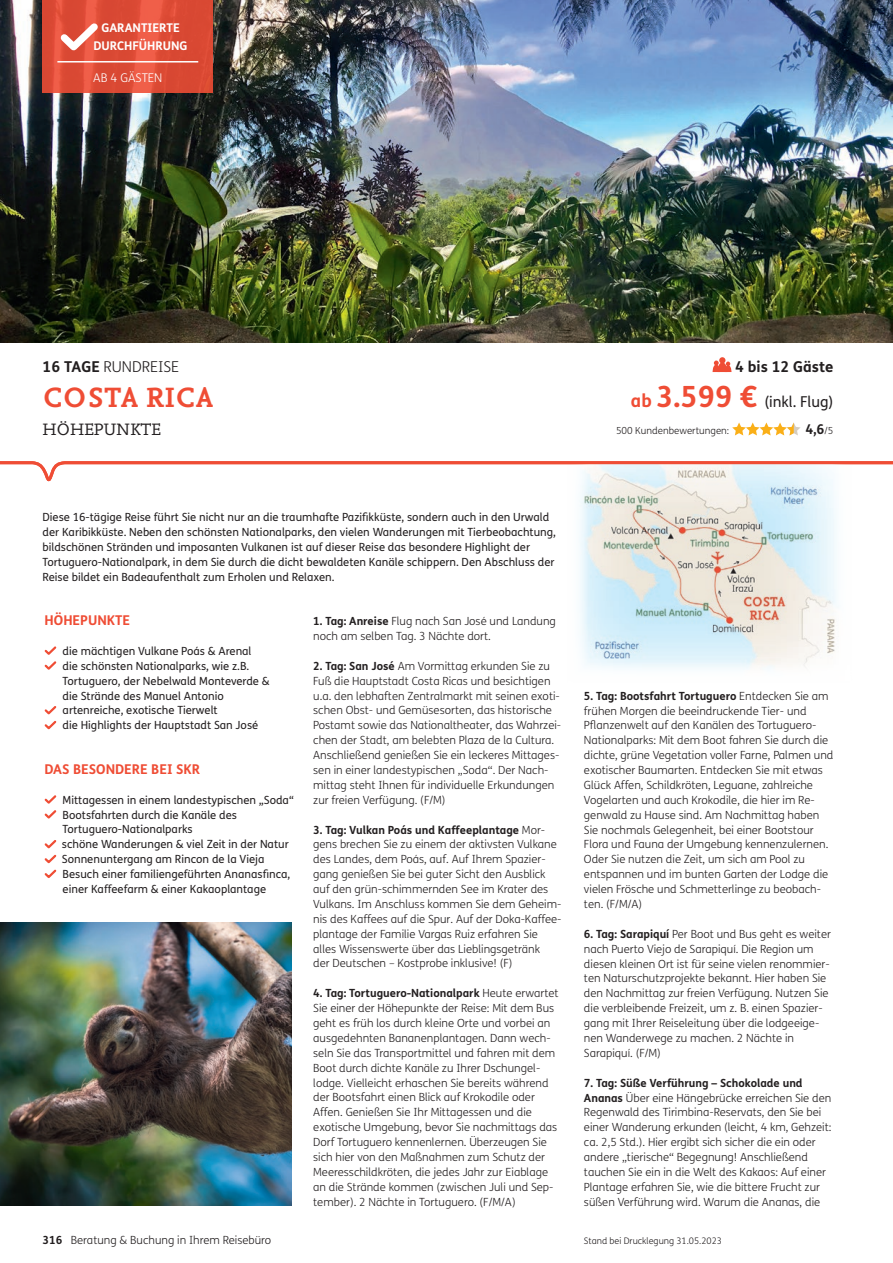
<style>
.page{position:relative;width:893px;height:1263px;background:#fff}
.page>*{position:absolute;margin:0;border:0;box-sizing:border-box;transform-origin:0 0}
.t1{font:700 29.25px "Nexus Mix Pro";letter-spacing:.01em;color:#ef4d35}
.t2{font:17.25px "Nexus Mix Pro";letter-spacing:.01em;color:#231f20}
.t3{font:15px "FS Me";color:#231f20}
.t4{font:300 15px "FS Me";color:#231f20}
.t5{font:700 15px "FS Me";color:#231f20}
.t6{font:700 13.5px "FS Me";color:#ef4d35}
.t7{font:700 13.5px "FS Me";color:#231f20}
.t8{font:700 12px/18px "FS Me";color:#fff;text-align:center}
.t9{font:300 12px "FS Me";color:#fff}
.t10{font:300 11.25px/14.9px "FS Me";color:#231f20}
.t11{font:11.25px/14.9px "FS Me";color:#231f20}
.t12{font:300 9.75px "FS Me";color:#231f20}
.t13{font:300 9px "FS Me";color:#231f20}
.s1{font-weight:700}
.s2{font-weight:700;font-size:18px;color:#ef4d35}
.s3{font-weight:700;font-size:29.25px;color:#ef4d35}
.s4{font-weight:300;font-size:9.75px}
</style>
<div class="page">
<img style="left:579px;top:483px;width:257px;height:186px">
<img style="left:0;top:0;width:893px;height:342px">
<svg style="left:43px;top:0;width:170px;height:92px;background:#de4d37"></svg>
<hr style="left:57px;top:61px;width:141px;height:2px;background:#fff">
<svg style="left:54px;top:17px;width:50px;height:40px;background:#e66d5b"></svg>
<svg style="left:44px;top:646px;width:13px;height:24px"></svg>
<svg style="left:44px;top:706px;width:13px;height:24px"></svg>
<svg style="left:44px;top:795px;width:13px;height:24px"></svg>
<svg style="left:44px;top:840px;width:13px;height:38px"></svg>
<svg style="left:712px;top:357px;width:20px;height:15px"></svg>
<svg style="left:0;top:461px;width:893px;height:22px"></svg>
<svg style="left:732px;top:422px;width:69px;height:13px"></svg>
<img style="left:0;top:923px;width:292px;height:282px">
<p class="t8" style="left:94px;top:19px;width:96px">GARANTIERTE<br>DURCHFÜHRUNG</p>
<p class="t9" style="left:93px;top:69px;width:71px">AB 4 GÄSTEN</p>
<h3 class="t4" style="left:43px;top:356px;width:138px"><span class="s1">16 TAGE</span> RUNDREISE</h3>
<h1 class="t1" style="left:43px;top:375px;width:172px">COSTA RICA</h1>
<h2 class="t2" style="left:43px;top:416px;width:120px">HÖHEPUNKTE</h2>
<h3 class="t5" style="left:735px;top:355px;width:100px">4 bis 12 Gäste</h3>
<h3 class="t3" style="left:631px;top:392px;width:204px"><span class="s2">ab</span> <span class="s3">3.599 €</span> (inkl. Flug)</h3>
<p class="t12" style="left:616px;top:424px;width:115px">500 Kundenbewertungen:</p>
<p class="t7" style="left:805px;top:419px;width:30px">4,6<span class="s4">/5</span></p>
<p class="t11" style="left:43px;top:509px;width:515px">Diese 16-tägige Reise führt Sie nicht nur an die traumhafte Pazifikküste, sondern auch in den Urwald der Karibikküste. Neben den schönsten Nationalparks, den vielen Wanderungen mit Tierbeobachtung, bildschönen Stränden und imposanten Vulkanen ist auf dieser Reise das besondere Highlight der Tortuguero-Nationalpark, in dem Sie durch die dicht bewaldeten Kanäle schippern. Den Abschluss der Reise bildet ein Badeaufenthalt zum Erholen und Relaxen.</p>
<p class="t6" style="left:45px;top:610px;width:87px">HÖHEPUNKTE</p>
<p class="t11" style="left:63px;top:643px;width:209px">die mächtigen Vulkane Poás &amp; Arenal<br>die schönsten Nationalparks, wie z.B.<br>Tortuguero, der Nebelwald Monteverde &amp; die Strände des Manuel Antonio artenreiche, exotische Tierwelt<br>die Highlights der Hauptstadt San José</p>
<p class="t6" style="left:45px;top:759px;width:157px">DAS BESONDERE BEI SKR</p>
<p class="t11" style="left:62px;top:792px;width:233px">Mittagessen in einem landestypischen „Soda“ Bootsfahrten durch die Kanäle des Tortuguero-Nationalparks<br>schöne Wanderungen &amp; viel Zeit in der Natur Sonnenuntergang am Rincon de la Vieja Besuch einer familiengeführten Ananasfinca, einer Kaffeefarm &amp; einer Kakaoplantage</p>
<p class="t10" style="left:43px;top:1232px;width:230px"><span class="s1">316</span> Beratung &amp; Buchung in Ihrem Reisebüro</p>
<p class="t10" style="left:313px;top:613px;width:244px"><span class="s1">1. Tag: Anreise</span> Flug nach San José und Landung noch am selben Tag. 3 Nächte dort.</p>
<p class="t10" style="left:313px;top:658px;width:250px"><span class="s1">2. Tag: San José</span> Am Vormittag erkunden Sie zu Fuß die Hauptstadt Costa Ricas und besichtigen u.a. den lebhaften Zentralmarkt mit seinen exoti&shy;schen Obst- und Gemüsesorten, das historische Postamt sowie das Nationaltheater, das Wahrzei&shy;chen der Stadt, am belebten Plaza de la Cultura.<br>Anschließend genießen Sie ein leckeres Mittages&shy;sen in einer landestypischen „Soda“. Der Nach&shy;mittag steht Ihnen für individuelle Erkundungen zur freien Verfügung. (F/M)</p>
<p class="t10" style="left:313px;top:822px;width:250px"><span class="s1">3. Tag: Vulkan Poás und Kaffeeplantage</span> Mor&shy;gens brechen Sie zu einem der aktivsten Vulkane des Landes, dem Poás, auf. Auf Ihrem Spazier&shy;gang genießen Sie bei guter Sicht den Ausblick auf den grün-schimmernden See im Krater des Vulkans. Im Anschluss kommen Sie dem Geheim&shy;nis des Kaffees auf die Spur. Auf der Doka-Kaffee&shy;plantage der Familie Vargas Ruiz erfahren Sie alles Wissenswerte über das Lieblingsgetränk<br>der Deutschen – Kostprobe inklusive! (F)</p>
<p class="t10" style="left:313px;top:985px;width:247px"><span class="s1">4. Tag: Tortuguero-Nationalpark</span> Heute erwartet Sie einer der Höhepunkte der Reise: Mit dem Bus geht es früh los durch kleine Orte und vorbei an ausgedehnten Bananenplantagen. Dann wech&shy;seln Sie das Transportmittel und fahren mit dem Boot durch dichte Kanäle zu Ihrer Dschungel&shy;lodge. Vielleicht erhaschen Sie bereits während der Bootsfahrt einen Blick auf Krokodile oder Affen. Genießen Sie Ihr Mittagessen und die exotische Umgebung, bevor Sie nachmittags das Dorf Tortuguero kennenlernen. Überzeugen Sie sich hier von den Maßnahmen zum Schutz der Meeresschildkröten, die jedes Jahr zur Eiablage an die Strände kommen (zwischen Juli und Sep&shy;tember). 2 Nächte in Tortuguero. (F/M/A)</p>
<p class="t10" style="left:584px;top:688px;width:251px"><span class="s1">5. Tag: Bootsfahrt Tortuguero</span> Entdecken Sie am frühen Morgen die beeindruckende Tier- und Pflanzenwelt auf den Kanälen des Tortuguero-Nationalparks: Mit dem Boot fahren Sie durch die dichte, grüne Vegetation voller Farne, Palmen und exotischer Baumarten. Entdecken Sie mit etwas Glück Affen, Schildkröten, Leguane, zahlreiche Vogelarten und auch Krokodile, die hier im Re&shy;genwald zu Hause sind. Am Nachmittag haben Sie nochmals Gelegenheit, bei einer Bootstour Flora und Fauna der Umgebung kennenzulernen.<br>Oder Sie nutzen die Zeit, um sich am Pool zu entspannen und im bunten Garten der Lodge die vielen Frösche und Schmetterlinge zu beobach&shy;ten. (F/M/A)</p>
<p class="t10" style="left:584px;top:926px;width:248px"><span class="s1">6. Tag: Sarapiquí</span> Per Boot und Bus geht es weiter nach Puerto Viejo de Sarapiquí. Die Region um diesen kleinen Ort ist für seine vielen renommier&shy;ten Naturschutzprojekte bekannt. Hier haben Sie den Nachmittag zur freien Verfügung. Nutzen Sie die verbleibende Freizeit, um z. B. einen Spazier&shy;gang mit Ihrer Reiseleitung über die lodgeeige&shy;nen Wanderwege zu machen. 2 Nächte in Sarapiquí. (F/M)</p>
<p class="t10" style="left:584px;top:1075px;width:249px"><span class="s1">7. Tag: Süße Verführung – Schokolade und Ananas</span> Über eine Hängebrücke erreichen Sie den Regenwald des Tirimbina-Reservats, den Sie bei einer Wanderung erkunden (leicht, 4 km, Gehzeit: ca. 2,5 Std.). Hier ergibt sich sicher die ein oder andere „tierische“ Begegnung! Anschließend tauchen Sie ein in die Welt des Kakaos: Auf einer Plantage erfahren Sie, wie die bittere Frucht zur süßen Verführung wird. Warum die Ananas, die</p>
<p class="t13" style="left:584px;top:1234px;width:140px">Stand bei Drucklegung 31.05.2023</p>
</div>
